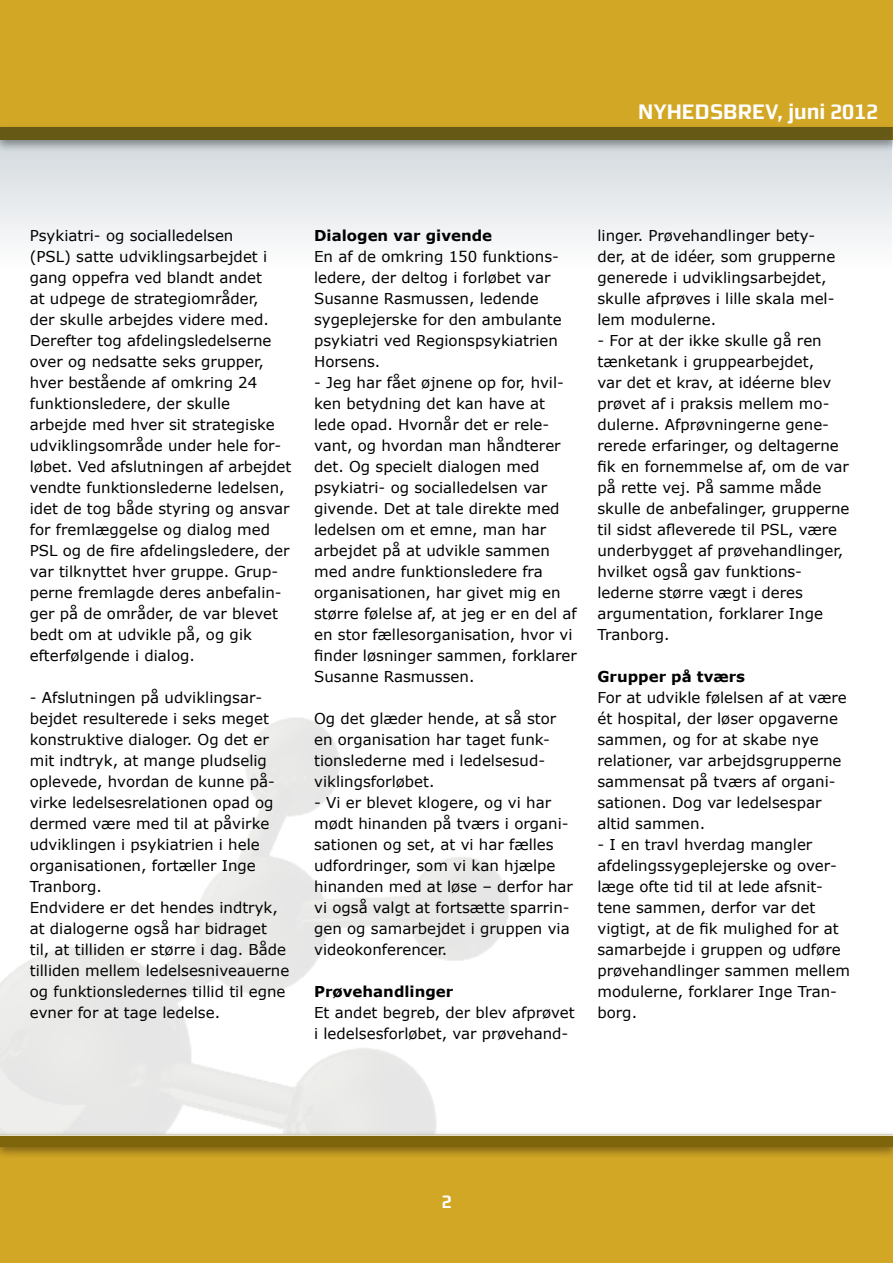
<style>
.page{position:relative;width:893px;height:1263px;background:#fff}
.page>*{position:absolute;margin:0;border:0;box-sizing:border-box;transform-origin:0 0}
.t1{font:700 21px "midtsans";color:#fff}
.t2{font:700 18px "midtsans";color:#fff}
.t3{font:15px/21px "Verdana";color:#000101}
.t4{font:700 15px "Verdana";color:#000101}
</style>
<div class="page">
<div style="left:0;top:1135px;width:893px;height:128px;background:#d3a726"></div>
<div style="left:0;top:0;width:893px;height:128px;background:#d3a726"></div>
<div style="left:0;top:1130px;width:893px;height:30px;background:#000;opacity:.4"></div>
<div style="left:0;top:1134px;width:893px;height:13px;background:#7e650b"></div>
<div style="left:0;top:123px;width:893px;height:30px;background:#000;opacity:.4"></div>
<svg style="left:0;top:128px;width:892px;height:112px"></svg>
<hr style="left:0;top:1134px;width:893px;height:2px;background:#fff">
<h1 class="t1" style="left:638px;top:99px;width:58px">NYHEDS</h1>
<h1 class="t1" style="left:723px;top:99px;width:156px">BREV, juni 2012</h1>
<p class="t3" style="left:30px;top:225px;width:263px">Psykiatri- og socialledelsen<br>(PSL) satte udviklingsarbejdet i gang oppefra ved blandt andet<br>at udpege de strategiområder,<br>der skulle arbejdes videre med.<br>Derefter tog afdelingsledelserne over og nedsatte seks grupper, hver bestående af omkring 24 funktionsledere, der skulle<br>arbejde med hver sit strategiske udviklingsområde under hele for&shy;løbet. Ved afslutningen af arbejdet vendte funktionslederne ledelsen, idet de tog både styring og ansvar for fremlæggelse og dialog med<br>PSL og de fire afdelingsledere, der var tilknyttet hver gruppe. Grup&shy;perne fremlagde deres anbefalin&shy;ger på de områder, de var blevet bedt om at udvikle på, og gik efterfølgende i dialog.</p>
<p class="t3" style="left:30px;top:687px;width:261px">- Afslutningen på udviklingsar&shy;bejdet resulterede i seks meget konstruktive dialoger. Og det er mit indtryk, at mange pludselig oplevede, hvordan de kunne på&shy;virke ledelsesrelationen opad og dermed være med til at påvirke udviklingen i psykiatrien i hele organisationen, fortæller Inge<br>Tranborg.<br>Endvidere er det hendes indtryk, at dialogerne også har bidraget til, at tilliden er større i dag. Både tilliden mellem ledelsesniveauerne og funktionsledernes tillid til egne evner for at tage ledelse.</p>
<p class="t4" style="left:314px;top:226px;width:180px">Dialogen var givende</p>
<p class="t3" style="left:314px;top:246px;width:249px">En af de omkring 150 funktions&shy;ledere, der deltog i forløbet var<br>Susanne Rasmussen, ledende sygeplejerske for den ambulante psykiatri ved Regionspsykiatrien<br>Horsens.</p>
<p class="t3" style="left:314px;top:372px;width:264px">- Jeg har fået øjnene op for, hvil&shy;ken betydning det kan have at lede opad. Hvornår det er rele&shy;vant, og hvordan man håndterer det. Og specielt dialogen med psykiatri- og socialledelsen var givende. Det at tale direkte med ledelsen om et emne, man har arbejdet på at udvikle sammen med andre funktionsledere fra organisationen, har givet mig en større følelse af, at jeg er en del af en stor fællesorganisation, hvor vi finder løsninger sammen, forklarer<br>Susanne Rasmussen.</p>
<p class="t3" style="left:314px;top:708px;width:244px">Og det glæder hende, at så stor en organisation har taget funk&shy;tionslederne med i ledelsesud&shy;viklingsforløbet.</p>
<p class="t3" style="left:314px;top:792px;width:260px">- Vi er blevet klogere, og vi har mødt hinanden på tværs i organi&shy;sationen og set, at vi har fælles udfordringer, som vi kan hjælpe hinanden med at løse – derfor har vi også valgt at fortsætte sparrin&shy;gen og samarbejdet i gruppen via videokonferencer.</p>
<p class="t4" style="left:314px;top:982px;width:141px">Prøvehandlinger</p>
<p class="t3" style="left:314px;top:1002px;width:262px">Et andet begreb, der blev afprøvet i ledelsesforløbet, var prøvehand-</p>
<p class="t3" style="left:597px;top:225px;width:239px">linger. Prøvehandlinger bety&shy;der, at de idéer, som grupperne generede i udviklingsarbejdet, skulle afprøves i lille skala mel&shy;lem modulerne.</p>
<p class="t3" style="left:597px;top:330px;width:253px">- For at der ikke skulle gå ren tænketank i gruppearbejdet,<br>var det et krav, at idéerne blev prøvet af i praksis mellem mo&shy;dulerne. Afprøvningerne gene&shy;rerede erfaringer, og deltagerne fik en fornemmelse af, om de var på rette vej. På samme måde skulle de anbefalinger, grupperne til sidst afleverede til PSL, være underbygget af prøvehandlinger, hvilket også gav funktions&shy;lederne større vægt i deres argumentation, forklarer Inge<br>Tranborg.</p>
<p class="t4" style="left:597px;top:667px;width:149px">Grupper på tværs</p>
<p class="t3" style="left:597px;top:687px;width:251px">For at udvikle følelsen af at være ét hospital, der løser opgaverne sammen, og for at skabe nye relationer, var arbejdsgrupperne sammensat på tværs af organi&shy;sationen. Dog var ledelsespar altid sammen.</p>
<p class="t3" style="left:597px;top:834px;width:254px">- I en travl hverdag mangler afdelingssygeplejerske og over&shy;læge ofte tid til at lede afsnit&shy;tene sammen, derfor var det vigtigt, at de fik mulighed for at samarbejde i gruppen og udføre prøvehandlinger sammen mellem modulerne, forklarer Inge Tran&shy;borg.</p>
<p class="t2" style="left:441px;top:1191px;width:12px">2</p>
</div>
